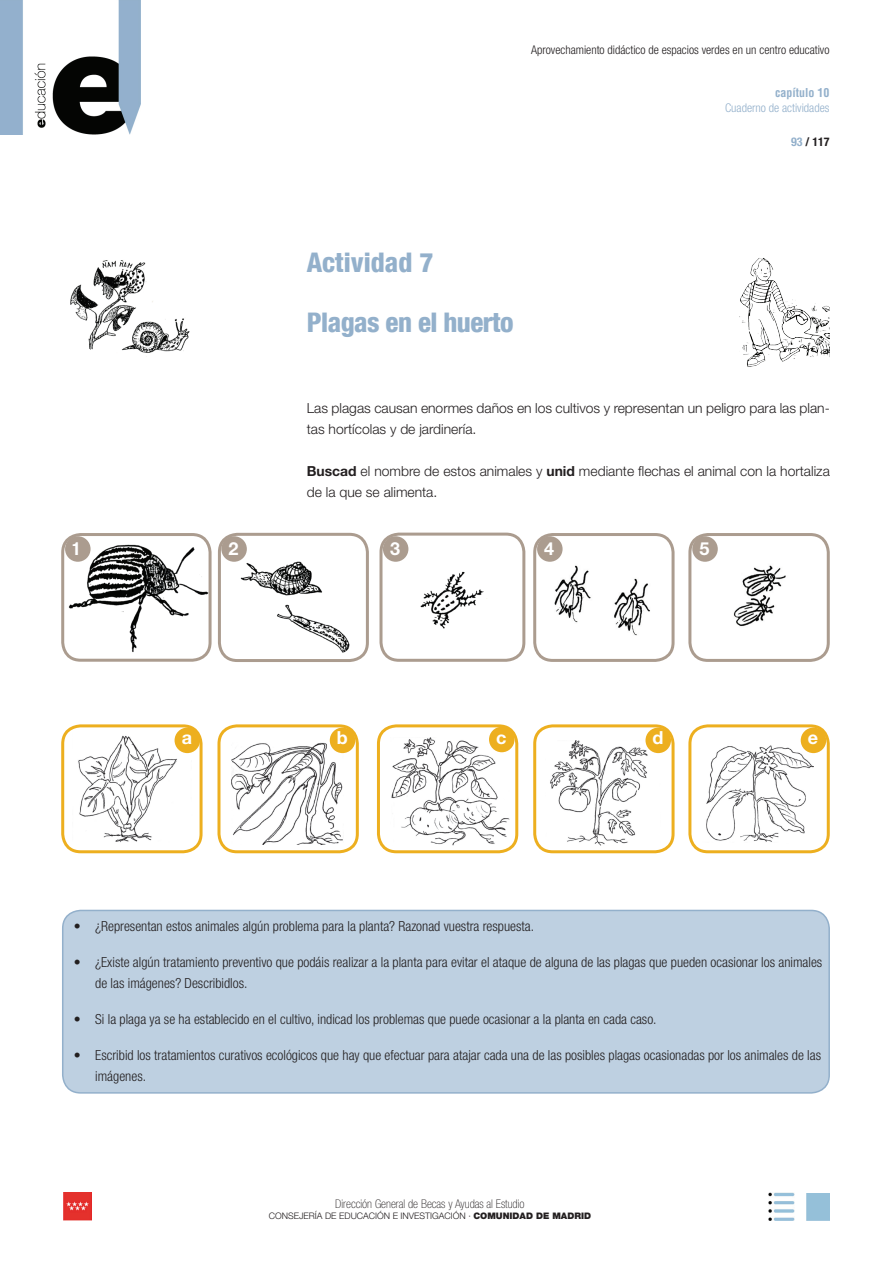
<style>
.page{position:relative;width:893px;height:1263px;background:#fff}
.page>*{position:absolute;margin:0;border:0;box-sizing:border-box;transform-origin:0 0}
.t1{font:800 condensed 27px "Helvetica Neue LT Com";letter-spacing:-.02em;color:#93b0cb}
.t2{font:800 condensed 27px "Helvetica Neue LT Com";color:#93b0cb}
.t3{font:700 18px "Helvetica Neue LT Std";color:#fff}
.t4{font:700 condensed 18px "Helvetica Neue LT Std";color:#fff}
.t5{font:300 condensed 13.8px/21px "Helvetica Neue LT Std";color:#231f20}
.t6{font:300 13.8px/21px "Helvetica Neue LT Std";color:#231f20}
.t7{font:300 condensed 12px "Helvetica Neue LT Com";color:#231f20}
.t8{font:100 condensed 12px "Helvetica Neue LT Std";color:#231f20}
.t9{font:300 condensed 12px "Helvetica Neue LT Com";color:#93b0cb}
.t10{font:700 condensed 12px "Helvetica LT Std";color:#93b0cb}
.t11{font:700 condensed 12px "Helvetica Neue LT Std";color:#231f20}
.t12{font:300 9px "Helvetica Neue LT Std";color:#231f20}
.s1{color:#93b0cb}
.s2{font-weight:700}
.s3{font-weight:900}
</style>
<div class="page">
<img style="left:0;top:0;width:140px;height:134px">
<img style="left:64px;top:1193px;width:27px;height:27px">
<img style="left:769px;top:1193px;width:25px;height:27px">
<img style="left:806px;top:1193px;width:23px;height:27px">
<img style="left:739px;top:258px;width:90px;height:109px">
<div style="left:63px;top:910px;width:766px;height:183px;background:#bed0e1;border-radius:18px"></div>
<div style="left:62px;top:910px;width:768px;height:184px;border:2px solid #93b0cb;border-radius:18px"></div>
<img style="left:65px;top:537px;width:143px;height:121px">
<div style="left:61px;top:533px;width:151px;height:129px;border:3px solid #ab9c8f;border-radius:18px"></div>
<img style="left:240px;top:555px;width:121px;height:103px">
<div style="left:218px;top:533px;width:151px;height:129px;border:3px solid #ab9c8f;border-radius:18px"></div>
<img style="left:383px;top:534px;width:141px;height:124px">
<div style="left:379px;top:533px;width:146px;height:129px;border:3px solid #ab9c8f;border-radius:18px"></div>
<img style="left:537px;top:537px;width:134px;height:121px">
<div style="left:533px;top:533px;width:142px;height:129px;border:3px solid #ab9c8f;border-radius:18px"></div>
<img style="left:733px;top:565px;width:53px;height:62px">
<div style="left:688px;top:533px;width:142px;height:129px;border:3px solid #ab9c8f;border-radius:18px"></div>
<img style="left:78px;top:733px;width:114px;height:109px">
<div style="left:61px;top:724px;width:142px;height:129px;border:3px solid #edaf1f;border-radius:18px"></div>
<img style="left:232px;top:742px;width:112px;height:102px">
<div style="left:217px;top:724px;width:142px;height:129px;border:3px solid #edaf1f;border-radius:18px"></div>
<img style="left:391px;top:738px;width:118px;height:108px">
<div style="left:377px;top:724px;width:141px;height:129px;border:3px solid #edaf1f;border-radius:18px"></div>
<img style="left:550px;top:741px;width:110px;height:104px">
<div style="left:533px;top:724px;width:142px;height:129px;border:3px solid #edaf1f;border-radius:18px"></div>
<img style="left:706px;top:741px;width:108px;height:101px">
<div style="left:688px;top:724px;width:142px;height:129px;border:3px solid #edaf1f;border-radius:18px"></div>
<div style="left:65px;top:536px;width:26px;height:26px;background:#ab9c8f;border-radius:50%"></div>
<div style="left:175px;top:728px;width:25px;height:25px;background:#edaf1f;border-radius:50%"></div>
<div style="left:330px;top:728px;width:25px;height:25px;background:#edaf1f;border-radius:50%"></div>
<div style="left:489px;top:727px;width:25px;height:25px;background:#edaf1f;border-radius:50%"></div>
<div style="left:645px;top:728px;width:26px;height:25px;background:#edaf1f;border-radius:50%"></div>
<div style="left:801px;top:728px;width:25px;height:25px;background:#edaf1f;border-radius:50%"></div>
<div style="left:221px;top:536px;width:26px;height:26px;background:#ab9c8f;border-radius:50%"></div>
<div style="left:383px;top:536px;width:25px;height:26px;background:#ab9c8f;border-radius:50%"></div>
<div style="left:537px;top:536px;width:26px;height:26px;background:#ab9c8f;border-radius:50%"></div>
<div style="left:692px;top:536px;width:26px;height:26px;background:#ab9c8f;border-radius:50%"></div>
<img style="left:70px;top:260px;width:120px;height:93px">
<p class="t7" style="left:531px;top:43px;width:300px">Aprovechamiento didáctico de espacios verdes en un centro educativo</p>
<p class="t10" style="left:775px;top:85px;width:56px">capítulo 10</p>
<p class="t9" style="left:725px;top:101px;width:106px">Cuaderno de actividades</p>
<h1 class="t2" style="left:307px;top:246px;width:128px">Actividad 7</h1>
<h1 class="t1" style="left:307px;top:306px;width:208px">Plagas en el huerto</h1>
<p class="t11" style="left:791px;top:134px;width:40px"><span class="s1">93</span> / 117</p>
<h2 class="t4" style="left:72px;top:538px;width:10px">1</h2>
<p class="t6" style="left:307px;top:397px;width:525px">Las plagas causan enormes daños en los cultivos y representan un peligro para las plan&shy;tas hortícolas y de jardinería.</p>
<p class="t6" style="left:307px;top:460px;width:525px"><span class="s2">Buscad</span> el nombre de estos animales y <span class="s2">unid</span> mediante flechas el animal con la hortaliza de la que se alimenta.</p>
<h2 class="t3" style="left:228px;top:538px;width:12px">2</h2>
<h2 class="t3" style="left:390px;top:538px;width:12px">3</h2>
<h2 class="t3" style="left:544px;top:538px;width:12px">4</h2>
<h2 class="t3" style="left:699px;top:538px;width:12px">5</h2>
<h2 class="t3" style="left:182px;top:727px;width:12px">a</h2>
<h2 class="t3" style="left:337px;top:727px;width:12px">b</h2>
<h2 class="t3" style="left:496px;top:726px;width:12px">c</h2>
<h2 class="t3" style="left:653px;top:727px;width:12px">d</h2>
<h2 class="t3" style="left:808px;top:727px;width:12px">e</h2>
<p class="t5" style="left:74px;top:915px;width:462px"><span class="s2">•</span> ¿Representan estos animales algún problema para la planta? Razonad vuestra respuesta.</p>
<p class="t5" style="left:95px;top:951px;width:729px;text-indent:-21px"><span class="s2">•</span> ¿Existe algún tratamiento preventivo que podáis realizar a la planta para evitar el ataque de alguna de las plagas que pueden ocasionar los animales de las imágenes? Describidlos.</p>
<p class="t5" style="left:74px;top:1008px;width:584px"><span class="s2">•</span> Si la plaga ya se ha establecido en el cultivo, indicad los problemas que puede ocasionar a la planta en cada caso.</p>
<p class="t5" style="left:95px;top:1044px;width:727px;text-indent:-21px"><span class="s2">•</span> Escribid los tratamientos curativos ecológicos que hay que efectuar para atajar cada una de las posibles plagas ocasionadas por los animales de las imágenes.</p>
<p class="t8" style="left:335px;top:1197px;width:191px">Dirección General de Becas y Ayudas al Estudio</p>
<p class="t12" style="left:269px;top:1210px;width:324px">CONSEJERÍA DE EDUCACIÓN E INVESTIGACIÓN · <span class="s3">COMUNIDAD DE MADRID</span></p>
</div>
